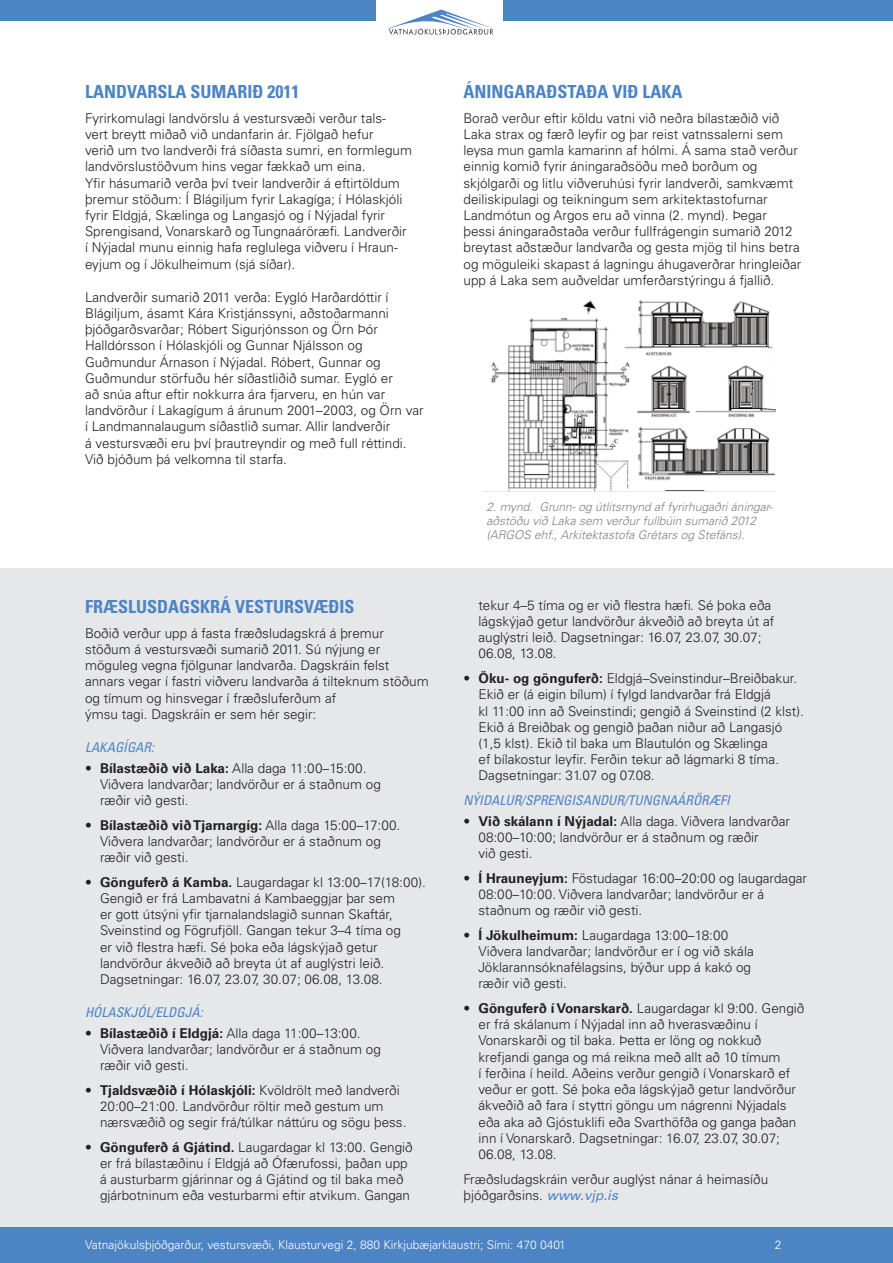
<style>
.page{position:relative;width:893px;height:1263px;background:#fff}
.page>*{position:absolute;margin:0;border:0;box-sizing:border-box;transform-origin:0 0}
.t1{font:700 condensed 18px "Univers LT Std";color:#4d84c4}
.t2{font:300 13.5px/16.2px "Univers LT Std";color:#231f20}
.t3{font:italic condensed 13.5px "Univers LT Std";color:#4d84c4}
.t4{font:italic 300 12px/14.4px "Univers LT Std";color:#808285}
.t5{font:300 12px "Univers LT Std";color:#fff}
.s1{font-weight:700}
.s2{font-weight:400;font-style:italic;color:#4d84c4}
</style>
<div class="page">
<div style="left:0;top:569px;width:892px;height:672px;background:#e6e7e9"></div>
<svg style="left:388px;top:10px;width:106px;height:24px"></svg>
<div style="left:0;top:0;width:376px;height:20px;background:#4d84c4"></div>
<div style="left:504px;top:0;width:389px;height:20px;background:#4d84c4"></div>
<img style="left:491px;top:300px;width:285px;height:191px">
<div style="left:0;top:1227px;width:893px;height:36px;background:#4d84c4"></div>
<h1 class="t1" style="left:85px;top:81px;width:216px">LANDVARSLA SUMARIÐ 2011</h1>
<p class="t2" style="left:85px;top:110px;width:329px">Fyrirkomulagi landvörslu á vestursvæði verður tals&shy;vert breytt miðað við undanfarin ár. Fjölgað hefur<br>verið um tvo landverði frá síðasta sumri, en formlegum landvörslustöðvum hins vegar fækkað um eina.<br>Yfir hásumarið verða því tveir landverðir á eftirtöldum þremur stöðum: Í Blágiljum fyrir Lakagíga; í Hólaskjóli fyrir Eldgjá, Skælinga og Langasjó og í Nýjadal fyrir Sprengisand, Vonarskarð og Tungnaáröræfi. Landverðir í Nýjadal munu einnig hafa reglulega viðveru í Hraun&shy;eyjum og í Jökulheimum (sjá síðar).</p>
<p class="t2" style="left:85px;top:289px;width:340px">Landverðir sumarið 2011 verða: Eygló Harðardóttir í Blágiljum, ásamt Kára Kristjánssyni, aðstoðarmanni þjóðgarðsvarðar; Róbert Sigurjónsson og Örn Þór Halldórsson í Hólaskjóli og Gunnar Njálsson og Guðmundur Árnason í Nýjadal. Róbert, Gunnar og Guðmundur störfuðu hér síðastliðið sumar. Eygló er<br>að snúa aftur eftir nokkurra ára fjarveru, en hún var landvörður í Lakagígum á árunum 2001–2003, og Örn var í Landmannalaugum síðastlið sumar. Allir landverðir<br>á vestursvæði eru því þrautreyndir og með full réttindi.<br>Við bjóðum þá velkomna til starfa.</p>
<h1 class="t1" style="left:85px;top:596px;width:269px">FRÆSLUSDAGSKRÁ VESTURSVÆÐIS</h1>
<p class="t2" style="left:85px;top:625px;width:345px">Boðið verður upp á fasta fræðsludagskrá á þremur stöðum á vestursvæði sumarið 2011. Sú nýjung er möguleg vegna fjölgunar landvarða. Dagskráin felst annars vegar í fastri viðveru landvarða á tilteknum stöðum og tímum og hinsvegar í fræðsluferðum af<br>ýmsu tagi. Dagskráin er sem hér segir:</p>
<p class="t3" style="left:85px;top:739px;width:70px">LAKAGÍGAR:</p>
<p class="t2" style="left:100px;top:760px;width:282px;text-indent:-15px">• <span class="s1">Bílastæðið við Laka:</span> Alla daga 11:00–15:00.<br>Viðvera landvarðar; landvörður er á staðnum og ræðir við gesti.</p>
<p class="t2" style="left:100px;top:817px;width:302px;text-indent:-15px">• <span class="s1">Bílastæðið við Tjarnargíg:</span> Alla daga 15:00–17:00.<br>Viðvera landvarðar; landvörður er á staðnum og ræðir við gesti.</p>
<p class="t2" style="left:100px;top:874px;width:327px;text-indent:-15px">• <span class="s1">Gönguferð á Kamba.</span> Laugardagar kl 13:00–17(18:00).<br>Gengið er frá Lambavatni á Kambaeggjar þar sem<br>er gott útsýni yfir tjarnalandslagið sunnan Skaftár, Sveinstind og Fögrufjöll. Gangan tekur 3–4 tíma og<br>er við flestra hæfi. Sé þoka eða lágskýjað getur landvörður ákveðið að breyta út af auglýstri leið.<br>Dagsetningar: 16.07, 23.07, 30.07; 06.08, 13.08.</p>
<p class="t3" style="left:85px;top:1004px;width:119px">HÓLASKJÓL/ELDGJÁ:</p>
<p class="t2" style="left:100px;top:1025px;width:282px;text-indent:-15px">• <span class="s1">Bílastæðið í Eldgjá:</span> Alla daga 11:00–13:00.<br>Viðvera landvarðar; landvörður er á staðnum og ræðir við gesti.</p>
<p class="t2" style="left:100px;top:1082px;width:308px;text-indent:-15px">• <span class="s1">Tjaldsvæðið í Hólaskjóli:</span> Kvöldrölt með landverði<br>20:00–21:00. Landvörður röltir með gestum um nærsvæðið og segir frá/túlkar náttúru og sögu þess.</p>
<p class="t2" style="left:100px;top:1139px;width:314px;text-indent:-15px">• <span class="s1">Gönguferð á Gjátind.</span> Laugardagar kl 13:00. Gengið er frá bílastæðinu í Eldgjá að Ófærufossi, þaðan upp á austurbarm gjárinnar og á Gjátind og til baka með gjárbotninum eða vesturbarmi eftir atvikum. Gangan</p>
<h1 class="t1" style="left:463px;top:81px;width:220px">ÁNINGARAÐSTAÐA VIÐ LAKA</h1>
<p class="t2" style="left:463px;top:110px;width:339px">Borað verður eftir köldu vatni við neðra bílastæðið við Laka strax og færð leyfir og þar reist vatnssalerni sem leysa mun gamla kamarinn af hólmi. Á sama stað verður einnig komið fyrir áningaraðsöðu með borðum og skjólgarði og litlu viðveruhúsi fyrir landverði, samkvæmt deiliskipulagi og teikningum sem arkitektastofurnar Landmótun og Argos eru að vinna (2. mynd). Þegar þessi áningaraðstaða verður fullfrágengin sumarið 2012 breytast aðstæður landvarða og gesta mjög til hins betra og möguleiki skapast á lagningu áhugaverðrar hringleiðar upp á Laka sem auðveldar umferðarstýringu á fjallið.</p>
<p class="t4" style="left:486px;top:499px;width:288px">2. mynd. Grunn- og útlitsmynd af fyrirhugaðri áningar&shy;aðstöðu við Laka sem verður fullbúin sumarið 2012 (ARGOS ehf., Arkitektastofa Grétars og Stefáns).</p>
<p class="t2" style="left:478px;top:597px;width:297px">tekur 4–5 tíma og er við flestra hæfi. Sé þoka eða lágskýjað getur landvörður ákveðið að breyta út af auglýstri leið. Dagsetningar: 16.07, 23.07, 30.07; 06.08, 13.08.</p>
<p class="t2" style="left:478px;top:670px;width:327px;text-indent:-15px">• <span class="s1">Öku- og gönguferð:</span> Eldgjá–Sveinstindur–Breiðbakur.<br>Ekið er (á eigin bílum) í fylgd landvarðar frá Eldgjá<br>kl 11:00 inn að Sveinstindi; gengið á Sveinstind (2 klst).<br>Ekið á Breiðbak og gengið þaðan niður að Langasjó (1,5 klst). Ekið til baka um Blautulón og Skælinga<br>ef bílakostur leyfir. Ferðin tekur að lágmarki 8 tíma.<br>Dagsetningar: 31.07 og 07.08.</p>
<p class="t3" style="left:463px;top:792px;width:268px">NÝIDALUR/SPRENGISANDUR/TUNGNAÁRÖRÆFI</p>
<p class="t2" style="left:478px;top:813px;width:313px;text-indent:-15px">• <span class="s1">Við skálann í Nýjadal:</span> Alla daga. Viðvera landvarðar<br>08:00–10:00; landvörður er á staðnum og ræðir<br>við gesti.</p>
<p class="t2" style="left:478px;top:870px;width:330px;text-indent:-15px">• <span class="s1">Í Hrauneyjum:</span> Föstudagar 16:00–20:00 og laugardagar<br>08:00–10:00. Viðvera landvarðar; landvörður er á staðnum og ræðir við gesti.</p>
<p class="t2" style="left:478px;top:927px;width:277px;text-indent:-15px">• <span class="s1">Í Jökulheimum:</span> Laugardaga 13:00–18:00<br>Viðvera landvarðar; landvörður er í og við skála Jöklarannsóknafélagsins, býður upp á kakó og ræðir við gesti.</p>
<p class="t2" style="left:478px;top:1000px;width:327px;text-indent:-15px">• <span class="s1">Gönguferð í Vonarskarð.</span> Laugardagar kl 9:00. Gengið er frá skálanum í Nýjadal inn að hverasvæðinu í Vonarskarði og til baka. Þetta er löng og nokkuð krefjandi ganga og má reikna með allt að 10 tímum<br>í ferðina í heild. Aðeins verður gengið í Vonarskarð ef veður er gott. Sé þoka eða lágskýjað getur landvörður ákveðið að fara í styttri göngu um nágrenni Nýjadals eða aka að Gjóstuklifi eða Svarthöfða og ganga þaðan inn í Vonarskarð. Dagsetningar: 16.07, 23.07, 30.07; 06.08, 13.08.</p>
<p class="t2" style="left:463px;top:1171px;width:306px">Fræðsludagskráin verður auglýst nánar á heimasíðu þjóðgarðsins. <span class="s2">www.vjp.is</span></p>
<p class="t5" style="left:85px;top:1237px;width:482px">Vatnajökulsþjóðgarður, vestursvæði, Klausturvegi 2, 880 Kirkjubæjarklaustri; Sími: 470 0401</p>
<p class="t5" style="left:775px;top:1237px;width:8px">2</p>
</div>
